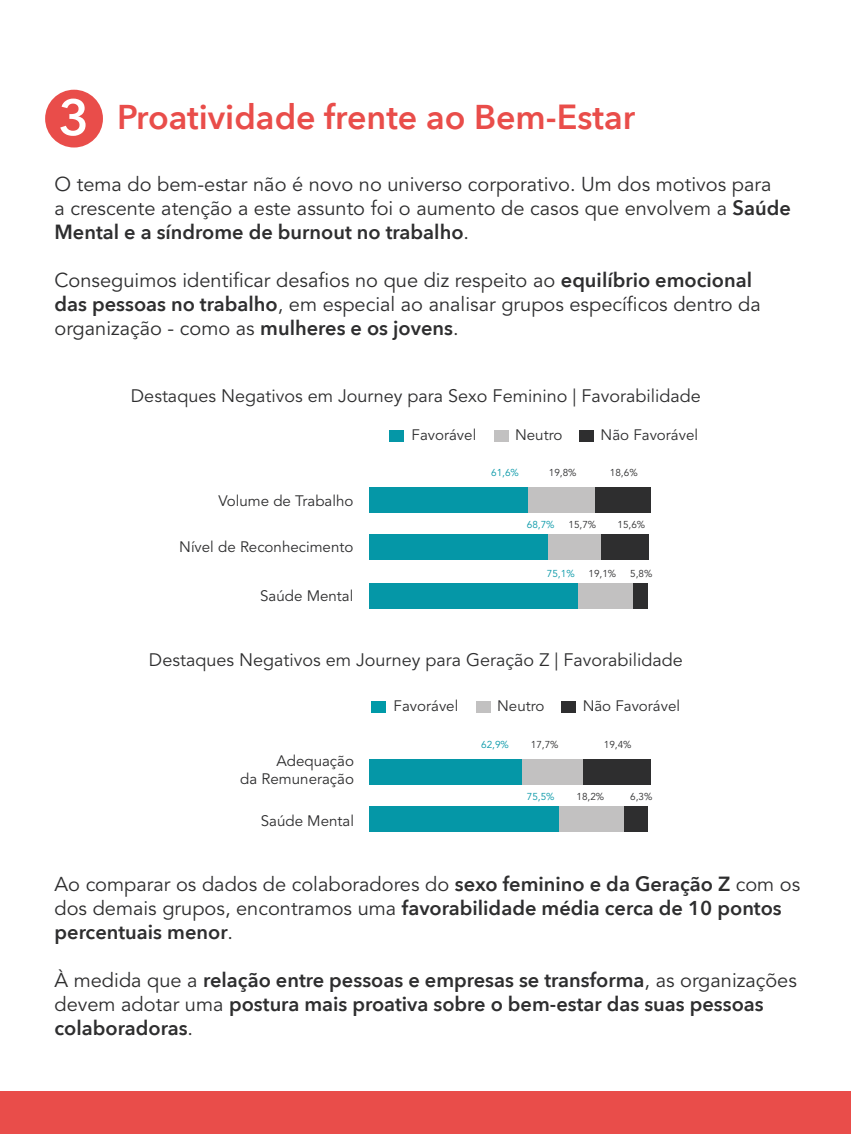
<style>
.page{position:relative;width:851px;height:1134px;background:#fff}
.page>*{position:absolute;margin:0;border:0;box-sizing:border-box;transform-origin:0 0}
.t1{font:600 34px "Avenir Next";color:#e94d4a}
.t2{font:20px/24px "Avenir LT Std";color:#2e2e2f}
.t3{font:600 20px/24px "Avenir Next";color:#2e2e2f}
.t4{font:18px "Avenir LT Std";color:#2e2e2f}
.t5{font:15.2px/18.2px "Avenir LT Std";color:#2e2e2f;text-align:right}
.t6{font:10px "Avenir LT Std";color:#2e2e2f}
.t7{font:10px "Avenir LT Std";color:#0597a7}
.s1{font-size:50.2px;color:#fff}
.s2{font-family:"Avenir Next";font-weight:600}
.s3{font-family:"Avenir LT Std";font-weight:400}
</style>
<div class="page">
<div style="left:0;top:1092px;width:850px;height:42px;background:#e94d4a"></div>
<div style="left:45px;top:90px;width:58px;height:58px;background:#e94d4a;border-radius:50%"></div>
<div style="left:389px;top:430px;width:15px;height:12px;background:#0597a7"></div>
<div style="left:494px;top:430px;width:15px;height:12px;background:#c2c1c1"></div>
<div style="left:579px;top:430px;width:14px;height:12px;background:#2e2e2f"></div>
<div style="left:595px;top:488px;width:55px;height:25px;background:#2e2e2f"></div>
<div style="left:526px;top:488px;width:69px;height:25px;background:#c2c1c1"></div>
<div style="left:546px;top:535px;width:56px;height:25px;background:#c2c1c1"></div>
<div style="left:369px;top:535px;width:178px;height:25px;background:#0597a7"></div>
<div style="left:369px;top:488px;width:158px;height:25px;background:#0597a7"></div>
<div style="left:601px;top:535px;width:47px;height:25px;background:#2e2e2f"></div>
<div style="left:577px;top:584px;width:56px;height:25px;background:#c2c1c1"></div>
<div style="left:369px;top:584px;width:208px;height:25px;background:#0597a7"></div>
<div style="left:633px;top:584px;width:15px;height:25px;background:#2e2e2f"></div>
<div style="left:371px;top:701px;width:15px;height:12px;background:#009aa8"></div>
<div style="left:476px;top:701px;width:15px;height:12px;background:#c2c1c1"></div>
<div style="left:561px;top:701px;width:14px;height:12px;background:#2e2e2f"></div>
<div style="left:582px;top:759px;width:68px;height:25px;background:#2e2e2f"></div>
<div style="left:521px;top:759px;width:61px;height:25px;background:#c2c1c1"></div>
<div style="left:557px;top:806px;width:68px;height:25px;background:#c2c1c1"></div>
<div style="left:369px;top:806px;width:189px;height:25px;background:#0597a7"></div>
<div style="left:369px;top:759px;width:152px;height:25px;background:#0597a7"></div>
<div style="left:624px;top:806px;width:24px;height:25px;background:#2e2e2f"></div>
<h1 class="t1" style="left:59px;top:88px;width:578px"><span class="s1">3</span> Proatividade frente ao Bem-Estar</h1>
<p class="t2" style="left:54px;top:173px;width:737px">O tema do bem-estar não é novo no universo corporativo. Um dos motivos para<br>a crescente atenção a este assunto foi o aumento de casos que envolvem a <span class="s2">Saúde</span></p>
<p class="t3" style="left:54px;top:220px;width:416px">Mental e a síndrome de burnout no trabalho<span class="s3">.</span></p>
<p class="t2" style="left:54px;top:269px;width:707px">Conseguimos identificar desafios no que diz respeito ao <span class="s2">equilíbrio emocional das pessoas no trabalho</span>, em especial ao analisar grupos específicos dentro da organização - como as <span class="s2">mulheres e os jovens</span>.</p>
<p class="t4" style="left:131px;top:386px;width:571px">Destaques Negativos em Journey para Sexo Feminino | Favorabilidade</p>
<p class="t5" style="left:411px;top:426px;width:66px">Favorável</p>
<p class="t5" style="left:515px;top:426px;width:49px">Neutro</p>
<p class="t5" style="left:600px;top:426px;width:99px">Não Favorável</p>
<p class="t5" style="left:218px;top:492px;width:136px">Volume de Trabalho</p>
<p class="t5" style="left:179px;top:538px;width:176px">Nível de Reconhecimento</p>
<p class="t5" style="left:260px;top:587px;width:95px">Saúde Mental</p>
<p class="t7" style="left:491px;top:467px;width:29px">61,6%</p>
<p class="t6" style="left:548px;top:467px;width:29px">19,8%</p>
<p class="t6" style="left:609px;top:467px;width:29px">18,6%</p>
<p class="t7" style="left:526px;top:519px;width:29px">68,7%</p>
<p class="t6" style="left:568px;top:519px;width:29px">15,7%</p>
<p class="t6" style="left:617px;top:519px;width:29px">15,6%</p>
<p class="t7" style="left:546px;top:568px;width:29px">75,1%</p>
<p class="t6" style="left:588px;top:568px;width:29px">19,1%</p>
<p class="t6" style="left:630px;top:568px;width:24px">5,8%</p>
<p class="t4" style="left:149px;top:650px;width:535px">Destaques Negativos em Journey para Geração Z | Favorabilidade</p>
<p class="t5" style="left:393px;top:697px;width:66px">Favorável</p>
<p class="t5" style="left:497px;top:697px;width:49px">Neutro</p>
<p class="t5" style="left:582px;top:697px;width:99px">Não Favorável</p>
<p class="t5" style="left:240px;top:752px;width:115px">Adequação<br>da Remuneração</p>
<p class="t5" style="left:261px;top:812px;width:95px">Saúde Mental</p>
<p class="t7" style="left:481px;top:738px;width:29px">62,9%</p>
<p class="t6" style="left:530px;top:738px;width:29px">17,7%</p>
<p class="t6" style="left:603px;top:738px;width:29px">19,4%</p>
<p class="t7" style="left:526px;top:790px;width:29px">75,5%</p>
<p class="t6" style="left:576px;top:790px;width:29px">18,2%</p>
<p class="t6" style="left:630px;top:790px;width:24px">6,3%</p>
<p class="t2" style="left:54px;top:873px;width:747px">Ao comparar os dados de colaboradores do <span class="s2">sexo feminino e da Geração Z</span> com os</p>
<p class="t3" style="left:54px;top:896px;width:728px"><span class="s3">dos demais grupos, encontramos uma</span> favorabilidade média cerca de 10 pontos percentuais menor<span class="s3">.</span></p>
<p class="t3" style="left:54px;top:968px;width:743px"><span class="s3">À medida que a</span> relação entre pessoas e empresas se transforma<span class="s3">, as organizações devem adotar uma</span> postura mais proativa sobre o bem-estar das suas pessoas colaboradoras<span class="s3">.</span></p>
</div>
